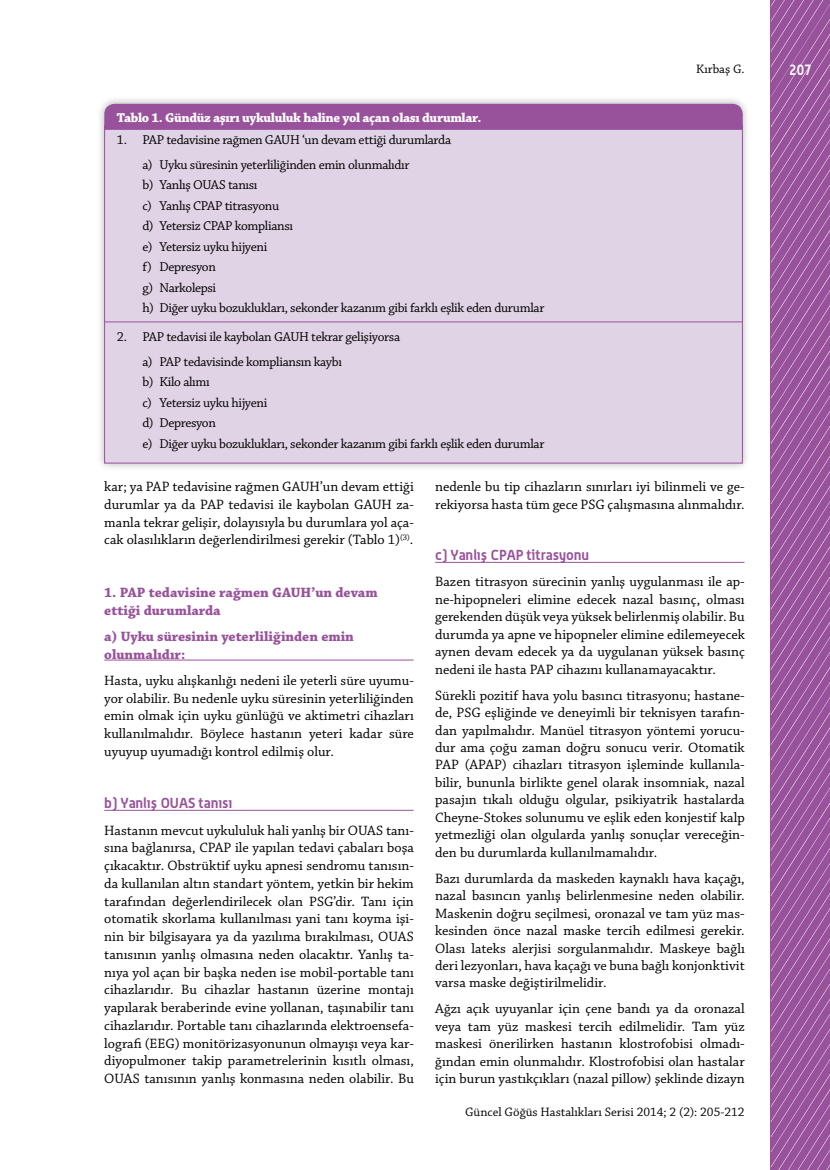
<style>
.page{position:relative;width:830px;height:1170px;background:#fff}
.page>*{position:absolute;margin:0;border:0;box-sizing:border-box;transform-origin:0 0}
.t1{font:700 15px "Alwyn";color:#fff;scale:.85 1}
.t2{font:14.25px/17.4px "Chaparral Pro";color:#000;text-align:justify}
.t3{font:700 14.25px/17.7px "Chaparral Pro";color:#98529b}
.t4{font:700 14.25px "Alwyn";color:#98529b}
.t5{font:13.5px/20.4px "Chaparral Pro";letter-spacing:-.025em;color:#000}
.t6{font:700 13.5px "Chaparral Pro";letter-spacing:-.025em;color:#fff}
.t7{font:12.9px "Chaparral Pro";color:#000}
</style>
<div class="page">
<svg style="left:770px;top:0;width:59px;height:1169px;background:#9d5ba0"></svg>
<hr style="left:104px;top:659px;width:309px;height:1px;background:#98529b">
<hr style="left:104px;top:809px;width:309px;height:1px;background:#98529b">
<hr style="left:435px;top:562px;width:309px;height:1px;background:#98529b">
<div style="left:96px;top:95px;width:654px;height:376px;background:#000;opacity:.3"></div>
<div style="left:104px;top:125px;width:638px;height:338px;background:#e1d3e6"></div>
<div style="left:104px;top:104px;width:638px;height:26px;background:#98529b"></div>
<hr style="left:105px;top:321px;width:637px;height:1px;background:#98529b">
<p class="t6" style="left:117px;top:109px;width:366px">Tablo 1. Gündüz aşırı uykululuk haline yol açan olası durumlar.</p>
<p class="t5" style="left:142px;top:128px;width:310px;line-height:24.8px;text-indent:-26px">1. PAP tedavisine rağmen GAUH ‘un devam ettiği durumlarda a) Uyku süresinin yeterliliğinden emin olunmalıdır</p>
<p class="t5" style="left:142px;top:175px;width:403px">b) Yanlış OUAS tanısı<br>c) Yanlış CPAP titrasyonu<br>d) Yetersiz CPAP kompliansı<br>e) Yetersiz uyku hijyeni<br>f) Depresyon<br>g) Narkolepsi<br>h) Diğer uyku bozuklukları, sekonder kazanım gibi farklı eşlik eden durumlar</p>
<p class="t5" style="left:142px;top:325px;width:259px;line-height:24.8px;text-indent:-26px">2. PAP tedavisi ile kaybolan GAUH tekrar gelişiyorsa a) PAP tedavisinde kompliansın kaybı</p>
<p class="t5" style="left:142px;top:372px;width:403px">b) Kilo alımı<br>c) Yetersiz uyku hijyeni<br>d) Depresyon<br>e) Diğer uyku bozuklukları, sekonder kazanım gibi farklı eşlik eden durumlar</p>
<p class="t7" style="left:695px;top:62px;width:50px">Kırbaş G.</p>
<p class="t1" style="left:788px;top:61px;width:28px">207</p>
<p class="t2" style="left:104px;top:478px;width:311px">kar; ya PAP tedavisine rağmen GAUH’un devam ettiği durumlar ya da PAP tedavisi ile kaybolan GAUH za&shy;manla tekrar gelişir, dolayısıyla bu durumlara yol aça&shy;cak olasılıkların değerlendirilmesi gerekir (Tablo 1)<sup>(3)</sup>.</p>
<p class="t3" style="left:104px;top:584px;width:275px">1. PAP tedavisine rağmen GAUH’un devam ettiği durumlarda</p>
<p class="t3" style="left:104px;top:628px;width:251px">a) Uyku süresinin yeterliliğinden emin olunmalıdır:</p>
<p class="t2" style="left:104px;top:672px;width:311px">Hasta, uyku alışkanlığı nedeni ile yeterli süre uyumu&shy;yor olabilir. Bu nedenle uyku süresinin yeterliliğinden emin olmak için uyku günlüğü ve aktimetri cihazları kullanılmalıdır. Böylece hastanın yeteri kadar süre uyuyup uyumadığı kontrol edilmiş olur.</p>
<p class="t4" style="left:104px;top:794px;width:130px">b) Yanlış OUAS tanısı</p>
<p class="t2" style="left:104px;top:821px;width:311px">Hastanın mevcut uykululuk hali yanlış bir OUAS tanı&shy;sına bağlanırsa, CPAP ile yapılan tedavi çabaları boşa çıkacaktır. Obstrüktif uyku apnesi sendromu tanısın&shy;da kullanılan altın standart yöntem, yetkin bir hekim tarafından değerlendirilecek olan PSG’dir. Tanı için otomatik skorlama kullanılması yani tanı koyma işi&shy;nin bir bilgisayara ya da yazılıma bırakılması, OUAS tanısının yanlış olmasına neden olacaktır. Yanlış ta&shy;nıya yol açan bir başka neden ise mobil-portable tanı cihazlarıdır. Bu cihazlar hastanın üzerine montajı yapılarak beraberinde evine yollanan, taşınabilir tanı cihazlarıdır. Portable tanı cihazlarında elektroensefa&shy;lografi (EEG) monitörizasyonunun olmayışı veya kar&shy;diyopulmoner takip parametrelerinin kısıtlı olması, OUAS tanısının yanlış konmasına neden olabilir. Bu</p>
<p class="t2" style="left:435px;top:478px;width:311px">nedenle bu tip cihazların sınırları iyi bilinmeli ve ge&shy;rekiyorsa hasta tüm gece PSG çalışmasına alınmalıdır.</p>
<p class="t4" style="left:435px;top:546px;width:155px">c) Yanlış CPAP titrasyonu</p>
<p class="t2" style="left:435px;top:573px;width:311px">Bazen titrasyon sürecinin yanlış uygulanması ile ap&shy;ne-hipopneleri elimine edecek nazal basınç, olması gerekenden düşük veya yüksek belirlenmiş olabilir. Bu durumda ya apne ve hipopneler elimine edilemeyecek aynen devam edecek ya da uygulanan yüksek basınç nedeni ile hasta PAP cihazını kullanamayacaktır.</p>
<p class="t2" style="left:435px;top:687px;width:311px">Sürekli pozitif hava yolu basıncı titrasyonu; hastane&shy;de, PSG eşliğinde ve deneyimli bir teknisyen tarafın&shy;dan yapılmalıdır. Manüel titrasyon yöntemi yorucu&shy;dur ama çoğu zaman doğru sonucu verir. Otomatik PAP (APAP) cihazları titrasyon işleminde kullanıla&shy;bilir, bununla birlikte genel olarak insomniak, nazal pasajın tıkalı olduğu olgular, psikiyatrik hastalarda Cheyne-Stokes solunumu ve eşlik eden konjestif kalp yetmezliği olan olgularda yanlış sonuçlar vereceğin&shy;den bu durumlarda kullanılmamalıdır.</p>
<p class="t2" style="left:435px;top:870px;width:311px">Bazı durumlarda da maskeden kaynaklı hava kaçağı, nazal basıncın yanlış belirlenmesine neden olabilir.<br>Maskenin doğru seçilmesi, oronazal ve tam yüz mas&shy;kesinden önce nazal maske tercih edilmesi gerekir.<br>Olası lateks alerjisi sorgulanmalıdır. Maskeye bağlı deri lezyonları, hava kaçağı ve buna bağlı konjonktivit varsa maske değiştirilmelidir.</p>
<p class="t2" style="left:435px;top:1000px;width:311px">Ağzı açık uyuyanlar için çene bandı ya da oronazal veya tam yüz maskesi tercih edilmelidir. Tam yüz maskesi önerilirken hastanın klostrofobisi olmadı&shy;ğından emin olunmalıdır. Klostrofobisi olan hastalar için burun yastıkçıkları (nazal pillow) şeklinde dizayn</p>
<p class="t7" style="left:465px;top:1104px;width:281px">Güncel Göğüs Hastalıkları Serisi 2014; 2 (2): 205-212</p>
</div>
